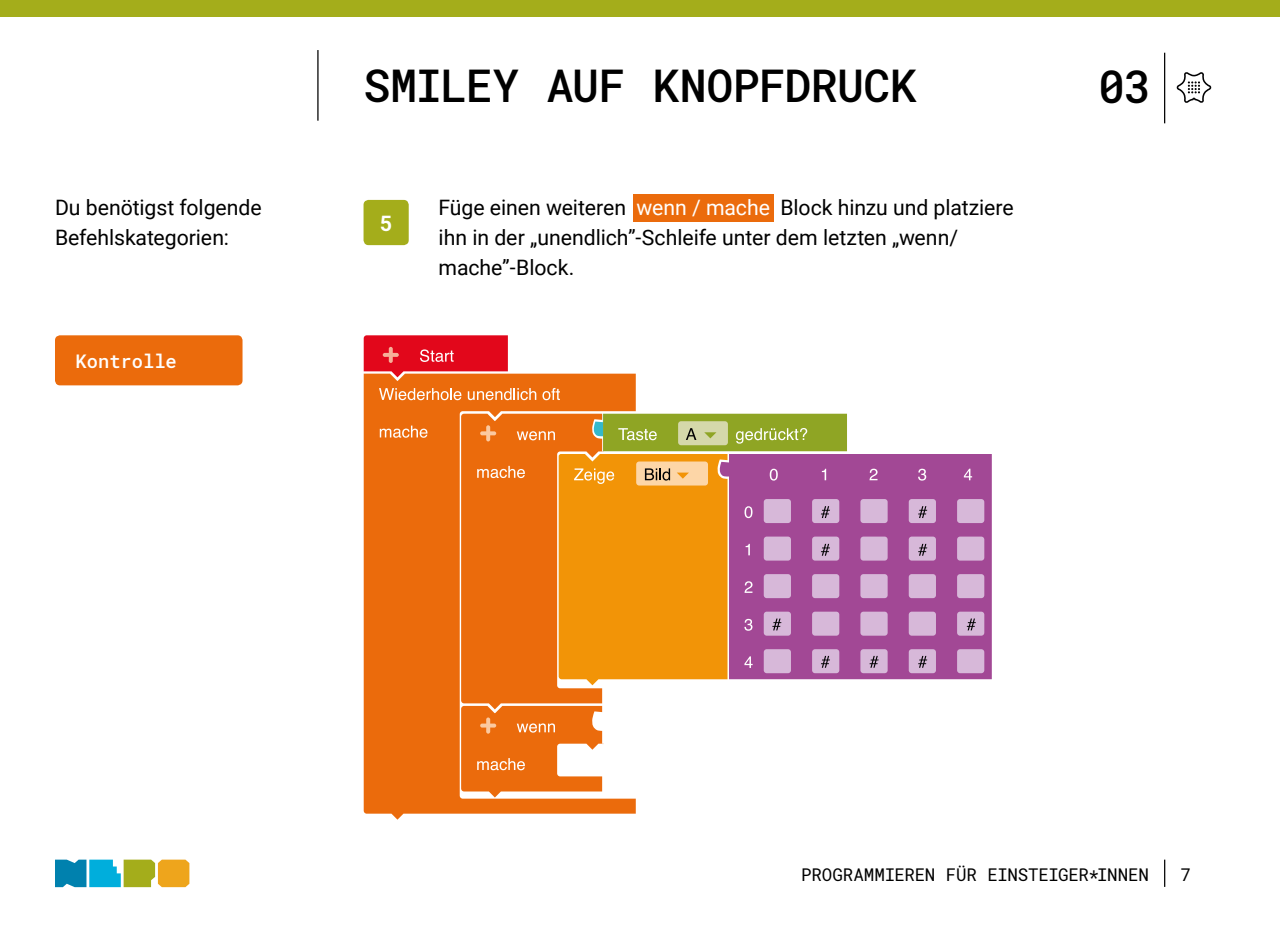
<style>
.page{position:relative;width:1280px;height:936px;background:#fff}
.page>*{position:absolute;margin:0;border:0;box-sizing:border-box;transform-origin:0 0}
.t1{font:500 45px "Roboto Mono";letter-spacing:-.02em;color:#000}
.t2{font:21.25px/30px "Roboto";letter-spacing:-.005em;color:#000}
.t3{font:700 21.25px "Roboto Mono";color:#fff}
.t4{font:500 18.75px "Roboto Mono";color:#fff}
.t5{font:17.5px "Roboto Mono";letter-spacing:-.015em;color:#000}
.s1{color:#fff}
</style>
<div class="page">
<div style="left:633px;top:195px;width:141px;height:27px;background:#eb6b0c"></div>
<div style="left:0;top:0;width:1280px;height:16px;background:#a4ad1b"></div>
<hr style="left:1164px;top:53px;width:1px;height:70px;background:#000">
<hr style="left:317px;top:50px;width:2px;height:71px;background:#000">
<svg style="left:1164px;top:859px;width:1px;height:27px"></svg>
<svg style="left:55px;top:859px;width:134px;height:27px;background:#7aac81"></svg>
<div style="left:363px;top:200px;width:46px;height:45px;background:#a4ad1b;border-radius:5px"></div>
<svg style="left:1176px;top:72px;width:36px;height:31px"></svg>
<svg style="left:364px;top:335px;width:144px;height:38px;background:#e41c2e"></svg>
<div style="left:364px;top:373px;width:272px;height:446px;background:#eb6b0c"></div>
<svg style="left:379px;top:388px;width:82px;height:12px"></svg>
<svg style="left:468px;top:388px;width:68px;height:12px"></svg>
<svg style="left:542px;top:388px;width:18px;height:12px"></svg>
<svg style="left:380px;top:425px;width:47px;height:12px"></svg>
<div style="left:847px;top:454px;width:145px;height:225px;background:#a24895"></div>
<svg style="left:869px;top:468px;width:8px;height:12px"></svg>
<svg style="left:918px;top:468px;width:8px;height:12px"></svg>
<svg style="left:964px;top:468px;width:8px;height:12px"></svg>
<div style="left:860px;top:499px;width:28px;height:24px;background:#d7b8d9;border-radius:3px"></div>
<div style="left:909px;top:499px;width:27px;height:24px;background:#d7b8d9;border-radius:3px"></div>
<div style="left:957px;top:499px;width:27px;height:24px;background:#d7b8d9;border-radius:3px"></div>
<div style="left:860px;top:536px;width:28px;height:24px;background:#d7b8d9;border-radius:3px"></div>
<div style="left:909px;top:536px;width:27px;height:24px;background:#d7b8d9;border-radius:3px"></div>
<div style="left:957px;top:536px;width:27px;height:24px;background:#d7b8d9;border-radius:3px"></div>
<div style="left:860px;top:574px;width:28px;height:24px;background:#d7b8d9;border-radius:3px"></div>
<div style="left:909px;top:574px;width:27px;height:24px;background:#d7b8d9;border-radius:3px"></div>
<div style="left:957px;top:574px;width:27px;height:24px;background:#d7b8d9;border-radius:3px"></div>
<div style="left:860px;top:611px;width:28px;height:24px;background:#d7b8d9;border-radius:3px"></div>
<div style="left:909px;top:611px;width:27px;height:24px;background:#d7b8d9;border-radius:3px"></div>
<div style="left:957px;top:611px;width:27px;height:24px;background:#d7b8d9;border-radius:3px"></div>
<div style="left:860px;top:649px;width:28px;height:24px;background:#d7b8d9;border-radius:3px"></div>
<div style="left:909px;top:649px;width:27px;height:24px;background:#d7b8d9;border-radius:3px"></div>
<div style="left:957px;top:649px;width:27px;height:24px;background:#d7b8d9;border-radius:3px"></div>
<svg style="left:918px;top:543px;width:9px;height:12px"></svg>
<svg style="left:918px;top:506px;width:9px;height:12px"></svg>
<svg style="left:967px;top:618px;width:9px;height:12px"></svg>
<svg style="left:461px;top:413px;width:386px;height:384px"></svg>
<svg style="left:869px;top:655px;width:10px;height:12px"></svg>
<svg style="left:918px;top:655px;width:9px;height:12px"></svg>
<div style="left:55px;top:335px;width:187px;height:50px;background:#eb6b0c;border-radius:5px"></div>
<p class="t2" style="left:55px;top:192px;width:208px">Du benötigst folgende<br>Befehlskategorien:</p>
<p class="t4" style="left:76px;top:348px;width:103px">Kontrolle</p>
<h1 class="t1" style="left:363px;top:55px;width:555px">SMILEY AUF KNOPFDRUCK</h1>
<h1 class="t1" style="left:1098px;top:55px;width:54px">03</h1>
<p class="t3" style="left:380px;top:208px;width:14px">5</p>
<p class="t2" style="left:439px;top:192px;width:577px">Füge einen weiteren <span class="s1">wenn / mache</span> Block hinzu und platziere ihn in der „unendlich”-Schleife unter dem letzten „wenn/ mache”-Block.</p>
<p class="t5" style="left:801px;top:862px;width:349px">PROGRAMMIEREN FÜR EINSTEIGER*INNEN</p>
<p class="t5" style="left:1180px;top:862px;width:12px">7</p>
</div>
